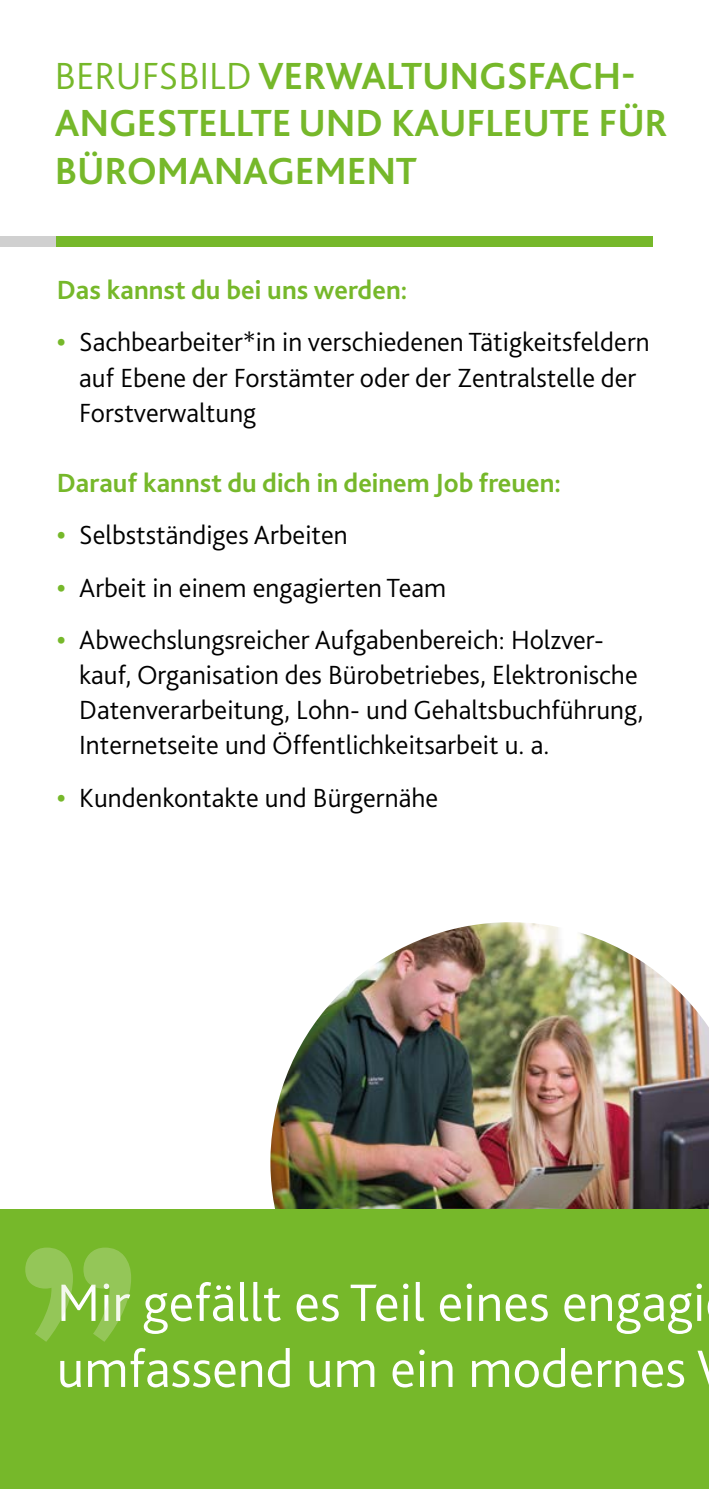
<style>
.page{position:relative;width:709px;height:1489px;background:#fff}
.page>*{position:absolute;margin:0;border:0;box-sizing:border-box;transform-origin:0 0}
.t1{font:300 55px/66px "Bliss 2";color:#fff}
.H1-Headline_1{font:700 39.5px/47.5px "Bliss 2";letter-spacing:-.005em;color:#76b82a}
.t2{font:300 27.5px/35px "Bliss 2";color:#000}
.H2-Überschrift_2{font:700 27.5px "Bliss 2";color:#76b82a}
.s1{font-weight:300}
.s2{font-weight:700;color:#76b82a}
</style>
<div class="page">
<img style="left:270px;top:922px;width:439px;height:287px">
<div style="left:0;top:1209px;width:709px;height:279px;background:#76b82a"></div>
<div style="left:0;top:236px;width:57px;height:11px;background:#d0d0d0"></div>
<div style="left:57px;top:236px;width:596px;height:11px;background:#76b82a"></div>
<svg style="left:25px;top:1247px;width:106px;height:94px"></svg>
<h1 class="H1-Headline_1" style="left:55px;top:52px;width:614px"><span class="s1">BERUFSBILD</span> VERWALTUNGSFACH-<br>ANGESTELLTE UND KAUFLEUTE FÜR<br>BÜROMANAGEMENT</h1>
<h2 class="H2-Überschrift_2" style="left:57px;top:273px;width:352px">Das kannst du bei uns werden:</h2>
<p class="t2" style="left:79px;top:325px;width:572px;text-indent:-22px"><span class="s2">•</span> Sachbearbeiter*in in verschiedenen Tätigkeitsfeldern auf Ebene der Forstämter oder der Zentralstelle der<br>Forstverwaltung</p>
<h2 class="H2-Überschrift_2" style="left:57px;top:465px;width:506px">Darauf kannst du dich in deinem Job freuen:</h2>
<p class="t2" style="left:57px;top:517px;width:292px"><span class="s2">•</span> Selbstständiges Arbeiten</p>
<p class="t2" style="left:57px;top:570px;width:391px"><span class="s2">•</span> Arbeit in einem engagierten Team</p>
<p class="t2" style="left:79px;top:622px;width:565px;text-indent:-23px"><span class="s2">•</span> Abwechslungsreicher Aufgabenbereich: Holzver&shy;kauf, Organisation des Bürobetriebes, Elektronische Datenverarbeitung, Lohn- und Gehaltsbuchführung, Internetseite und Öffentlichkeitsarbeit u. a.</p>
<p class="t2" style="left:57px;top:780px;width:383px"><span class="s2">•</span> Kundenkontakte und Bürgernähe</p>
<p class="t1" style="left:57px;top:1269px;width:650px">Mir gefällt es Teil eines engagi umfassend um ein modernes</p>
</div>
